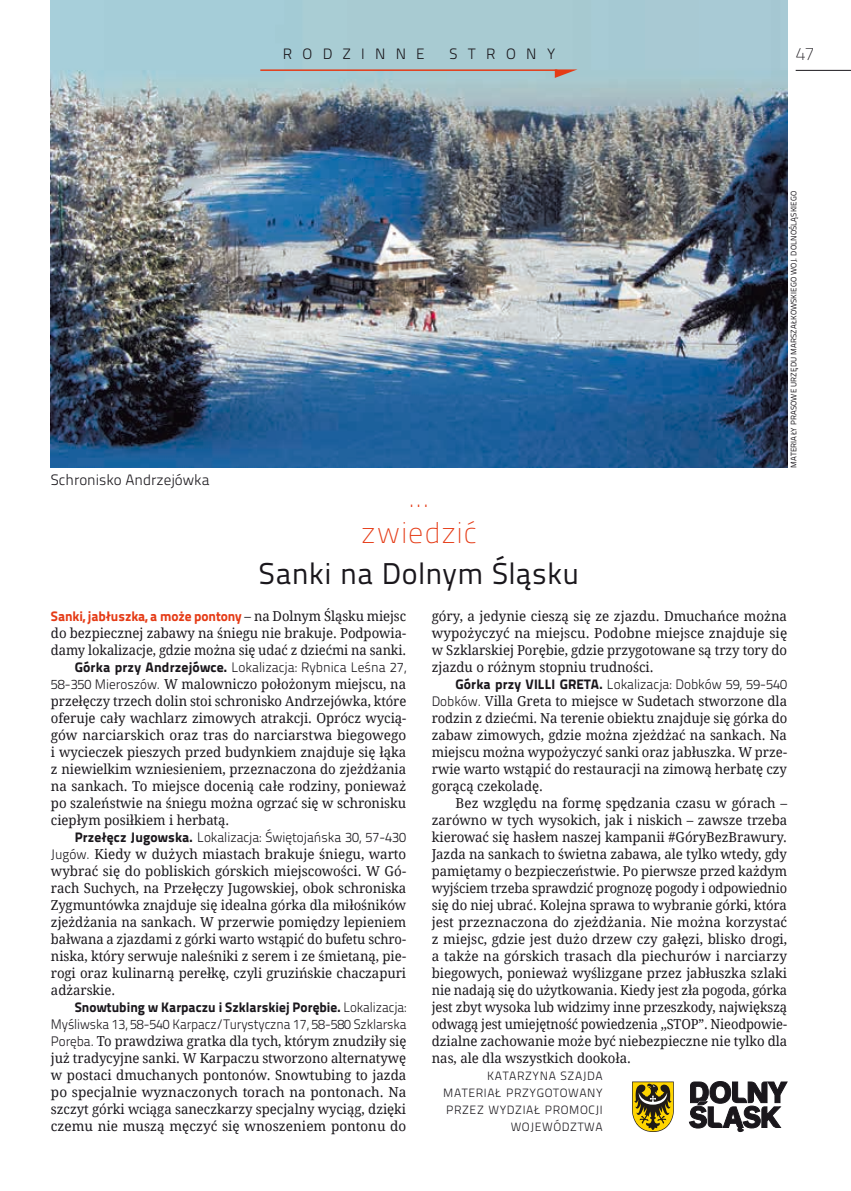
<style>
.page{position:relative;width:851px;height:1191px;background:#fff}
.page>*{position:absolute;margin:0;border:0;box-sizing:border-box;transform-origin:0 0}
.t1{font:30px "Titillium Text 22 L";letter-spacing:.015em;color:#1a171c}
.t2{font:100 30px/36px "Titillium Text 22 L";letter-spacing:.025em;color:#e53b16;text-align:center}
.t3{font:100 18px "Titillium Text 22 L";color:#1a171c}
.t4{font:300 15px "Titillium Text 22 L";color:#1a171c}
.t5{font:300 15px "Titillium Text 22 L";letter-spacing:.68em;color:#1a171c}
.t6{font:13.65px "Droid Serif";letter-spacing:-.005em;color:#1a171c;scale:.96 1}
.t7{font:13.65px "Droid Serif";letter-spacing:-.005em;color:#1a171c}
.t8{font:13.65px "Droid Serif";letter-spacing:-.005em;color:#1a171c;scale:.95 1}
.t9{font:13.65px "Droid Serif";letter-spacing:-.005em;color:#1a171c;scale:.94 1}
.t10{font:300 13.65px "Titillium Text 22 L";color:#1a171c}
.t11{font:300 13.65px "Titillium Text 22 L";color:#1a171c;scale:.94 1}
.t12{font:800 13.65px "Titillium Text 22 L";letter-spacing:.005em;color:#1a171c}
.t13{font:300 13.65px "Titillium Text 22 L";color:#1a171c;scale:.96 1}
.t14{font:800 13.65px "Titillium Text 22 L";letter-spacing:-.005em;color:#e53b16}
.t15{font:13.65px "Droid Serif";letter-spacing:-.005em;color:#1a171c;scale:.93 1}
.t16{font:300 12px/17px "Titillium Text 22 L";letter-spacing:.05em;color:#1a171c;text-align:right}
.t17{font:7.95px "Titillium Text 22 L";letter-spacing:.01em;color:#1a171c}
.s1{font-family:"Droid Serif";font-weight:400;color:#1a171c}
.s2{font-weight:800}
.s3{font-family:"Titillium Text 22 L";font-weight:300}
.s4{font-weight:300}
</style>
<div class="page">
<img style="left:51px;top:0;width:736px;height:468px">
<svg style="left:689px;top:1081px;width:98px;height:51px"></svg>
<svg style="left:632px;top:1081px;width:41px;height:51px;background:#9b872d"></svg>
<hr style="left:795px;top:70px;width:55px;height:1px;background:#1a171c">
<hr style="left:260px;top:69px;width:297px;height:2px;background:#e53b16">
<svg style="left:554px;top:69px;width:23px;height:9px"></svg>
<p class="t5" style="left:283px;top:43px;width:143px">RODZINNE</p>
<p class="t4" style="left:449px;top:43px;width:107px">STRONY</p>
<p class="t4" style="left:51px;top:469px;width:160px">Schronisko Andrzejówka</p>
<p class="t2" style="left:361px;top:477px;width:117px">... zwiedzić</p>
<p class="t1" style="left:259px;top:551px;width:322px">Sanki na Dolnym Śląsku</p>
<p class="t3" style="left:795px;top:40px;width:20px">47</p>
<p class="t17" style="left:787px;top:468px;width:278px;rotate:-90deg">MATERIAŁY PRASOWE URZĘDU MARSZAŁKOWSKIEGO WOJ. DOLNOŚLĄSKIEGO</p>
<p class="t14" style="left:51px;top:605px;width:356px">Sanki, jabłuszka, a może pontony <span class="s1">– na Dolnym Śląsku miejsc</span></p>
<p class="t6" style="left:51px;top:624px;width:371px">do bezpiecznej zabawy na śniegu nie brakuje. Podpowia-</p>
<p class="t8" style="left:51px;top:641px;width:375px">damy lokalizacje, gdzie można się udać z dziećmi na sanki.</p>
<p class="t10" style="left:75px;top:657px;width:333px"><span class="s2">Górka przy Andrzejówce.</span> Lokalizacja: Rybnica Leśna 27,</p>
<p class="t6" style="left:51px;top:675px;width:371px"><span class="s3">58-350 Mieroszów.</span> W malowniczo położonym miejscu, na</p>
<p class="t8" style="left:51px;top:692px;width:375px">przełęczy trzech dolin stoi schronisko Andrzejówka, które</p>
<p class="t6" style="left:51px;top:709px;width:371px">oferuje cały wachlarz zimowych atrakcji. Oprócz wycią-</p>
<p class="t7" style="left:51px;top:726px;width:357px">gów narciarskich oraz tras do narciarstwa biegowego</p>
<p class="t6" style="left:51px;top:743px;width:371px">i wycieczek pieszych przed budynkiem znajduje się łąka</p>
<p class="t6" style="left:51px;top:760px;width:371px">z niewielkim wzniesieniem, przeznaczona do zjeżdżania</p>
<p class="t7" style="left:51px;top:778px;width:356px">na sankach. To miejsce docenią całe rodziny, ponieważ</p>
<p class="t6" style="left:51px;top:795px;width:371px">po szaleństwie na śniegu można ogrzać się w schronisku</p>
<p class="t6" style="left:51px;top:812px;width:187px">ciepłym posiłkiem i herbatą.</p>
<p class="t13" style="left:75px;top:827px;width:346px"><span class="s2">Przełęcz Jugowska.</span> Lokalizacja: Świętojańska 30, 57-430</p>
<p class="t7" style="left:51px;top:846px;width:356px"><span class="s3">Jugów.</span> Kiedy w dużych miastach brakuje śniegu, warto</p>
<p class="t7" style="left:51px;top:863px;width:357px">wybrać się do pobliskich górskich miejscowości. W Gó-</p>
<p class="t6" style="left:51px;top:880px;width:371px">rach Suchych, na Przełęczy Jugowskiej, obok schroniska</p>
<p class="t6" style="left:51px;top:897px;width:371px">Zygmuntówka znajduje się idealna górka dla miłośników</p>
<p class="t6" style="left:51px;top:914px;width:371px">zjeżdżania na sankach. W przerwie pomiędzy lepieniem</p>
<p class="t9" style="left:51px;top:931px;width:379px">bałwana a zjazdami z górki warto wstąpić do bufetu schro-</p>
<p class="t6" style="left:51px;top:948px;width:371px">niska, który serwuje naleśniki z serem i ze śmietaną, pie-</p>
<p class="t6" style="left:51px;top:965px;width:371px">rogi oraz kulinarną perełkę, czyli gruzińskie chaczapuri</p>
<p class="t6" style="left:51px;top:982px;width:68px">adżarskie.</p>
<p class="t12" style="left:75px;top:996px;width:333px">Snowtubing w Karpaczu i Szklarskiej Porębie. <span class="s4">Lokalizacja:</span></p>
<p class="t11" style="left:51px;top:1014px;width:379px">Myśliwska 13, 58-540 Karpacz/Turystyczna 17, 58-580 Szklarska</p>
<p class="t8" style="left:51px;top:1033px;width:375px"><span class="s3">Poręba.</span> To prawdziwa gratka dla tych, którym znudziły się</p>
<p class="t6" style="left:51px;top:1050px;width:371px">już tradycyjne sanki. W Karpaczu stworzono alternatywę</p>
<p class="t7" style="left:51px;top:1067px;width:357px">w postaci dmuchanych pontonów. Snowtubing to jazda</p>
<p class="t7" style="left:51px;top:1084px;width:357px">po specjalnie wyznaczonych torach na pontonach. Na</p>
<p class="t6" style="left:51px;top:1101px;width:371px">szczyt górki wciąga saneczkarzy specjalny wyciąg, dzięki</p>
<p class="t7" style="left:51px;top:1118px;width:357px">czemu nie muszą męczyć się wnoszeniem pontonu do</p>
<p class="t7" style="left:431px;top:607px;width:356px">góry, a jedynie cieszą się ze zjazdu. Dmuchańce można</p>
<p class="t7" style="left:431px;top:624px;width:357px">wypożyczyć na miejscu. Podobne miejsce znajduje się</p>
<p class="t6" style="left:431px;top:641px;width:371px">w Szklarskiej Porębie, gdzie przygotowane są trzy tory do</p>
<p class="t6" style="left:431px;top:658px;width:232px">zjazdu o różnym stopniu trudności.</p>
<p class="t10" style="left:455px;top:674px;width:333px"><span class="s2">Górka przy VILLI GRETA.</span> Lokalizacja: Dobków 59, 59-540</p>
<p class="t6" style="left:431px;top:692px;width:371px"><span class="s3">Dobków.</span> Villa Greta to miejsce w Sudetach stworzone dla</p>
<p class="t8" style="left:431px;top:709px;width:375px">rodzin z dziećmi. Na terenie obiektu znajduje się górka do</p>
<p class="t6" style="left:431px;top:726px;width:371px">zabaw zimowych, gdzie można zjeżdżać na sankach. Na</p>
<p class="t8" style="left:431px;top:743px;width:375px">miejscu można wypożyczyć sanki oraz jabłuszka. W prze-</p>
<p class="t6" style="left:431px;top:760px;width:371px">rwie warto wstąpić do restauracji na zimową herbatę czy</p>
<p class="t6" style="left:431px;top:778px;width:117px">gorącą czekoladę.</p>
<p class="t7" style="left:455px;top:795px;width:333px">Bez względu na formę spędzania czasu w górach –</p>
<p class="t6" style="left:431px;top:812px;width:371px">zarówno w tych wysokich, jak i niskich – zawsze trzeba</p>
<p class="t6" style="left:431px;top:829px;width:371px">kierować się hasłem naszej kampanii #GóryBezBrawury.</p>
<p class="t6" style="left:431px;top:846px;width:371px">Jazda na sankach to świetna zabawa, ale tylko wtedy, gdy</p>
<p class="t8" style="left:431px;top:863px;width:375px">pamiętamy o bezpieczeństwie. Po pierwsze przed każdym</p>
<p class="t15" style="left:431px;top:880px;width:383px">wyjściem trzeba sprawdzić prognozę pogody i odpowiednio</p>
<p class="t6" style="left:431px;top:897px;width:371px">się do niej ubrać. Kolejna sprawa to wybranie górki, która</p>
<p class="t7" style="left:431px;top:914px;width:357px">jest przeznaczona do zjeżdżania. Nie można korzystać</p>
<p class="t7" style="left:431px;top:931px;width:357px">z miejsc, gdzie jest dużo drzew czy gałęzi, blisko drogi,</p>
<p class="t7" style="left:431px;top:948px;width:357px">a także na górskich trasach dla piechurów i narciarzy</p>
<p class="t7" style="left:431px;top:965px;width:357px">biegowych, ponieważ wyślizgane przez jabłuszka szlaki</p>
<p class="t9" style="left:431px;top:982px;width:379px">nie nadają się do użytkowania. Kiedy jest zła pogoda, górka</p>
<p class="t8" style="left:431px;top:999px;width:375px">jest zbyt wysoka lub widzimy inne przeszkody, największą</p>
<p class="t9" style="left:431px;top:1016px;width:379px">odwagą jest umiejętność powiedzenia ,,STOP”. Nieodpowie-</p>
<p class="t6" style="left:431px;top:1033px;width:371px">dzialne zachowanie może być niebezpieczne nie tylko dla</p>
<p class="t6" style="left:431px;top:1050px;width:209px">nas, ale dla wszystkich dookoła.</p>
<p class="t16" style="left:443px;top:1067px;width:161px">KATARZYNA SZAJDA<br>MATERIAŁ PRZYGOTOWANY<br>PRZEZ WYDZIAŁ PROMOCJI<br>WOJEWÓDZTWA</p>
</div>
